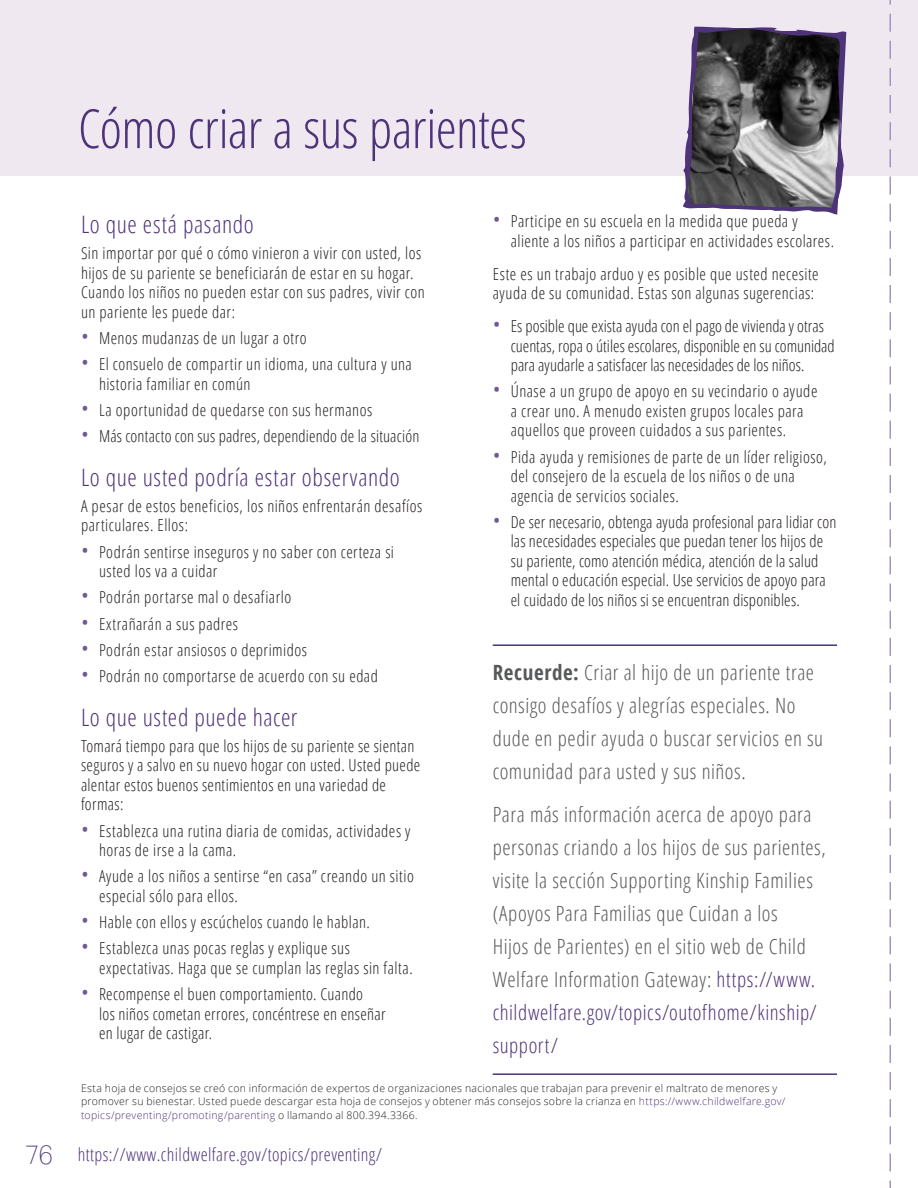
<style>
.page{position:relative;width:918px;height:1188px;background:#fff}
.page>*{position:absolute;margin:0;border:0;box-sizing:border-box;transform-origin:0 0}
.t1{font:300 condensed 54px "Open Sans";letter-spacing:-.015em;color:#4d3378}
.t2{font:300 condensed 24px "Open Sans";letter-spacing:.025em;color:#4d3378}
.t3{font:300 condensed 21px/33px "Open Sans";letter-spacing:.025em;color:#57585a}
.t4{font:300 condensed 18px "Open Sans";letter-spacing:.02em;color:#4d3378}
.t5{font:300 condensed 16.5px/19.5px "Open Sans";letter-spacing:.025em;color:#231f20}
.t6{font:300 condensed 16.5px/19.5px "Open Sans";color:#231f20}
.t7{font:300 10.5px/13.5px "Open Sans";letter-spacing:.025em;color:#231f20}
.s1{font-size:21px;color:#715892}
.s2{font-weight:700}
.s3{color:#4d3378}
.s4{font-family:"Lane";font-weight:400;font-size:27px}
</style>
<div class="page">
<div style="left:0;top:0;width:918px;height:176px;background:#efe8f1"></div>
<svg style="left:683px;top:26px;width:163px;height:189px;background:#68656c"></svg>
<hr style="left:493px;top:644px;width:344px;height:2px;background:#4d3378">
<svg style="left:890px;top:0;width:1px;height:1188px"></svg>
<hr style="left:493px;top:1073px;width:344px;height:2px;background:#4d3378">
<h2 class="t1" style="left:78px;top:92px;width:450px">Cómo criar a sus parientes</h2>
<p class="t2" style="left:81px;top:208px;width:174px">Lo que está pasando</p>
<p class="t5" style="left:81px;top:243px;width:345px">Sin importar por qué o cómo vinieron a vivir con usted, los hijos de su pariente se beneficiarán de estar en su hogar.<br>Cuando los niños no pueden estar con sus padres, vivir con un pariente les puede dar:</p>
<p class="t5" style="left:81px;top:328px;width:227px"><span class="s1">•</span> Menos mudanzas de un lugar a otro</p>
<p class="t5" style="left:99px;top:354px;width:314px;text-indent:-18px"><span class="s1">•</span> El consuelo de compartir un idioma, una cultura y una historia familiar en común</p>
<p class="t5" style="left:81px;top:400px;width:293px"><span class="s1">•</span> La oportunidad de quedarse con sus hermanos</p>
<p class="t5" style="left:81px;top:426px;width:340px"><span class="s1">•</span> Más contacto con sus padres, dependiendo de la situación</p>
<p class="t2" style="left:81px;top:461px;width:320px">Lo que usted podría estar observando</p>
<p class="t5" style="left:81px;top:496px;width:343px">A pesar de estos beneficios, los niños enfrentarán desafíos particulares. Ellos:</p>
<p class="t5" style="left:99px;top:541px;width:297px;text-indent:-18px"><span class="s1">•</span> Podrán sentirse inseguros y no saber con certeza si usted los va a cuidar</p>
<p class="t5" style="left:81px;top:587px;width:212px"><span class="s1">•</span> Podrán portarse mal o desafiarlo</p>
<p class="t5" style="left:81px;top:613px;width:159px"><span class="s1">•</span> Extrañarán a sus padres</p>
<p class="t5" style="left:81px;top:640px;width:228px"><span class="s1">•</span> Podrán estar ansiosos o deprimidos</p>
<p class="t5" style="left:81px;top:666px;width:298px"><span class="s1">•</span> Podrán no comportarse de acuerdo con su edad</p>
<p class="t2" style="left:81px;top:701px;width:218px">Lo que usted puede hacer</p>
<p class="t5" style="left:81px;top:736px;width:341px">Tomará tiempo para que los hijos de su pariente se sientan seguros y a salvo en su nuevo hogar con usted. Usted puede alentar estos buenos sentimientos en una variedad de formas:</p>
<p class="t5" style="left:99px;top:820px;width:313px;text-indent:-18px"><span class="s1">•</span> Establezca una rutina diaria de comidas, actividades y horas de irse a la cama.</p>
<p class="t5" style="left:99px;top:866px;width:316px;text-indent:-18px"><span class="s1">•</span> Ayude a los niños a sentirse “en casa” creando un sitio especial sólo para ellos.</p>
<p class="t5" style="left:81px;top:912px;width:291px"><span class="s1">•</span> Hable con ellos y escúchelos cuando le hablan.</p>
<p class="t5" style="left:99px;top:938px;width:315px;text-indent:-18px"><span class="s1">•</span> Establezca unas pocas reglas y explique sus expectativas. Haga que se cumplan las reglas sin falta.</p>
<p class="t5" style="left:99px;top:984px;width:288px;text-indent:-18px"><span class="s1">•</span> Recompense el buen comportamiento. Cuando<br>los niños cometan errores, concéntrese en enseñar en lugar de castigar.</p>
<p class="t5" style="left:511px;top:211px;width:325px;text-indent:-18px"><span class="s1">•</span> Participe en su escuela en la medida que pueda y aliente a los niños a participar en actividades escolares.</p>
<p class="t5" style="left:493px;top:263px;width:327px">Este es un trabajo arduo y es posible que usted necesite ayuda de su comunidad. Estas son algunas sugerencias:</p>
<p class="t6" style="left:511px;top:316px;width:325px;text-indent:-18px"><span class="s1">•</span> Es posible que exista ayuda con el pago de vivienda y otras cuentas, ropa o útiles escolares, disponible en su comunidad para ayudarle a satisfacer las necesidades de los niños.</p>
<p class="t5" style="left:511px;top:381px;width:308px;text-indent:-18px"><span class="s1">•</span> Únase a un grupo de apoyo en su vecindario o ayude a crear uno. A menudo existen grupos locales para aquellos que proveen cuidados a sus parientes.</p>
<p class="t5" style="left:511px;top:446px;width:318px;text-indent:-18px"><span class="s1">•</span> Pida ayuda y remisiones de parte de un líder religioso, del consejero de la escuela de los niños o de una agencia de servicios sociales.</p>
<p class="t5" style="left:511px;top:512px;width:327px;text-indent:-18px"><span class="s1">•</span> De ser necesario, obtenga ayuda profesional para lidiar con las necesidades especiales que puedan tener los hijos de su pariente, como atención médica, atención de la salud mental o educación especial. Use servicios de apoyo para el cuidado de los niños si se encuentran disponibles.</p>
<p class="t3" style="left:493px;top:655px;width:332px"><span class="s2">Recuerde:</span> Criar al hijo de un pariente trae consigo desafíos y alegrías especiales. No dude en pedir ayuda o buscar servicios en su comunidad para usted y sus niños.</p>
<p class="t3" style="left:493px;top:797px;width:335px">Para más información acerca de apoyo para personas criando a los hijos de sus parientes, visite la sección Supporting Kinship Families (Apoyos Para Familias que Cuidan a los<br>Hijos de Parientes) en el sitio web de Child Welfare Information Gateway: <span class="s3">https://www. childwelfare.gov/topics/outofhome/kinship/ support/</span></p>
<p class="t7" style="left:81px;top:1081px;width:706px">Esta hoja de consejos se creó con información de expertos de organizaciones nacionales que trabajan para prevenir el maltrato de menores y promover su bienestar. Usted puede descargar esta hoja de consejos y obtener más consejos sobre la crianza en <span class="s3">https://www.childwelfare.gov/ topics/preventing/promoting/parenting</span> o llamando al 800.394.3366.</p>
<p class="t4" style="left:25px;top:1142px;width:359px"><span class="s4">76</span> https://www.childwelfare.gov/topics/preventing/</p>
</div>
